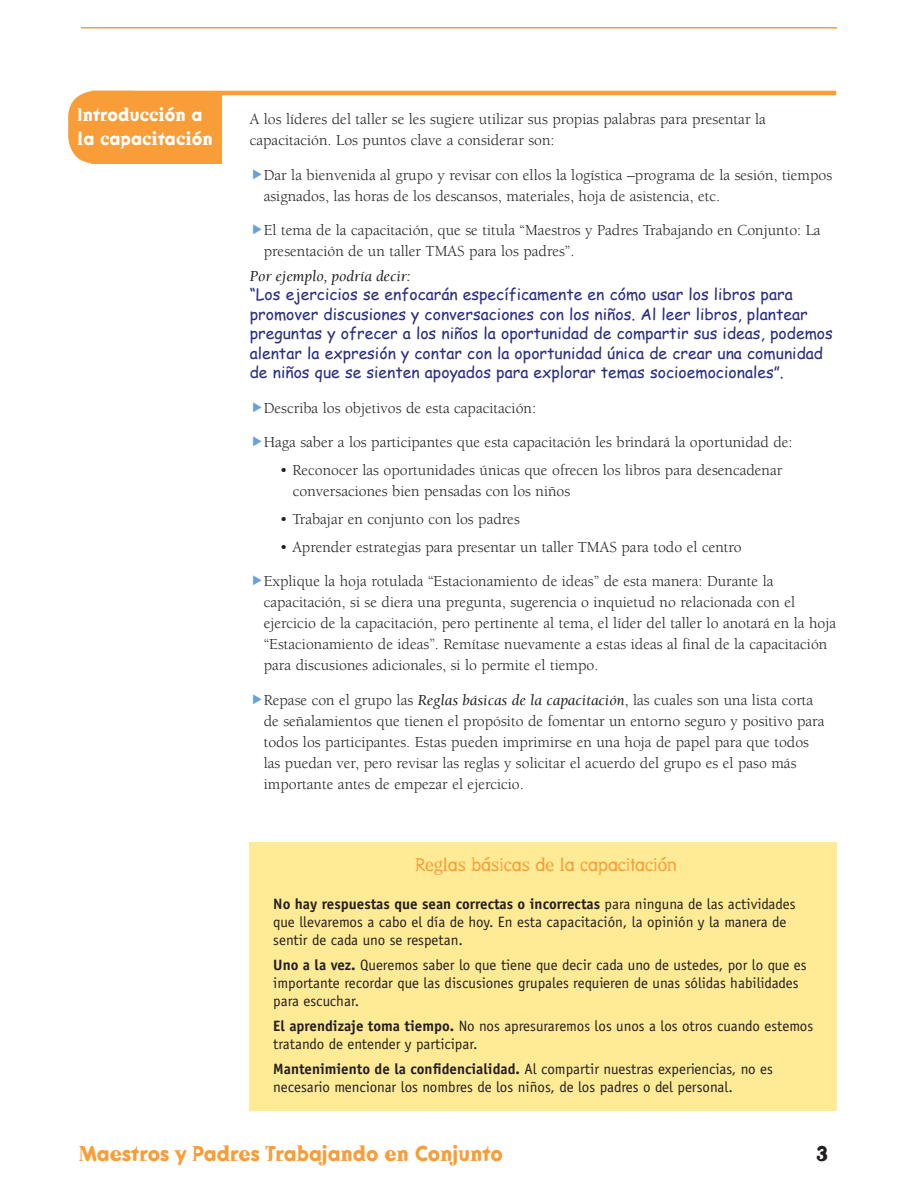
<style>
.page{position:relative;width:918px;height:1188px;background:#fff}
.page>*{position:absolute;margin:0;border:0;box-sizing:border-box;transform-origin:0 0}
.t1{font:700 21px "Dead History OT";color:#f89d38}
.t2{font:700 21px "Dead History OT";color:#231f20}
.t3{font:18px "Dead History OT";color:#f89d38}
.t4{font:700 18px/24px "Dead History OT";color:#fff}
.t5{font:15.75px/21px "Berkeley";color:#231f20}
.t6{font:15.75px/19.5px "Comic Sans MS";color:#2a2d80}
.t7{font:italic 15.75px "Berkeley";color:#231f20}
.t8{font:15px/18px "Officina Sans";color:#231f20}
.s1{font-style:italic}
.s2{font-weight:700}
</style>
<div class="page">
<hr style="left:81px;top:27px;width:756px;height:1px;background:#f89d38">
<div style="left:68px;top:91px;width:91px;height:72px;background:#f89d38;border-radius:27px"></div>
<hr style="left:91px;top:91px;width:745px;height:4px;background:#f89d38">
<div style="left:91px;top:95px;width:131px;height:69px;background:#f89d38"></div>
<div style="left:250px;top:842px;width:587px;height:269px;background:#ffea95"></div>
<h3 class="t4" style="left:77px;top:103px;width:137px">Introducción a la capacitación</h3>
<p class="t5" style="left:250px;top:109px;width:518px">A los líderes del taller se les sugiere utilizar sus propias palabras para presentar la capacitación. Los puntos clave a considerar son:</p>
<p class="t5" style="left:264px;top:164px;width:570px">Dar la bienvenida al grupo y revisar con ellos la logística –programa de la sesión, tiempos asignados, las horas de los descansos, materiales, hoja de asistencia, etc.</p>
<p class="t5" style="left:264px;top:220px;width:558px">El tema de la capacitación, que se titula “Maestros y Padres Trabajando en Conjunto: La presentación de un taller TMAS para los padres”.</p>
<p class="t7" style="left:250px;top:268px;width:163px">Por ejemplo, podría decir:</p>
<p class="t6" style="left:250px;top:284px;width:585px">“Los ejercicios se enfocarán específicamente en cómo usar los libros para promover discusiones y conversaciones con los niños. Al leer libros, plantear preguntas y ofrecer a los niños la oportunidad de compartir sus ideas, podemos alentar la expresión y contar con la oportunidad única de crear una comunidad de niños que se sienten apoyados para explorar temas socioemocionales”.</p>
<p class="t5" style="left:264px;top:398px;width:274px">Describa los objetivos de esta capacitación:</p>
<p class="t5" style="left:264px;top:432px;width:530px">Haga saber a los participantes que esta capacitación les brindará la oportunidad de:</p>
<p class="t5" style="left:293px;top:460px;width:491px;text-indent:-13px">• Reconocer las oportunidades únicas que ofrecen los libros para desencadenar conversaciones bien pensadas con los niños</p>
<p class="t5" style="left:280px;top:509px;width:241px">• Trabajar en conjunto con los padres</p>
<p class="t5" style="left:280px;top:536px;width:463px">• Aprender estrategias para presentar un taller TMAS para todo el centro</p>
<p class="t5" style="left:264px;top:571px;width:574px">Explique la hoja rotulada “Estacionamiento de ideas” de esta manera: Durante la capacitación, si se diera una pregunta, sugerencia o inquietud no relacionada con el ejercicio de la capacitación, pero pertinente al tema, el líder del taller lo anotará en la hoja “Estacionamiento de ideas”. Remítase nuevamente a estas ideas al final de la capacitación para discusiones adicionales, si lo permite el tiempo.</p>
<p class="t5" style="left:264px;top:689px;width:562px">Repase con el grupo las <span class="s1">Reglas básicas de la capacitación</span>, las cuales son una lista corta de señalamientos que tienen el propósito de fomentar un entorno seguro y positivo para todos los participantes. Estas pueden imprimirse en una hoja de papel para que todos las puedan ver, pero revisar las reglas y solicitar el acuerdo del grupo es el paso más importante antes de empezar el ejercicio.</p>
<h3 class="t3" style="left:415px;top:856px;width:263px">Reglas básicas de la capacitación</h3>
<p class="t8" style="left:273px;top:895px;width:524px"><span class="s2">No hay respuestas que sean correctas o incorrectas</span> para ninguna de las actividades que llevaremos a cabo el día de hoy. En esta capacitación, la opinión y la manera de sentir de cada uno se respetan.</p>
<p class="t8" style="left:273px;top:956px;width:535px"><span class="s2">Uno a la vez.</span> Queremos saber lo que tiene que decir cada uno de ustedes, por lo que es importante recordar que las discusiones grupales requieren de unas sólidas habilidades para escuchar.</p>
<p class="t8" style="left:273px;top:1017px;width:542px"><span class="s2">El aprendizaje toma tiempo.</span> No nos apresuraremos los unos a los otros cuando estemos tratando de entender y participar.</p>
<p class="t8" style="left:273px;top:1060px;width:501px"><span class="s2">Mantenimiento de la confidencialidad.</span> Al compartir nuestras experiencias, no es necesario mencionar los nombres de los niños, de los padres o del personal.</p>
<h1 class="t1" style="left:79px;top:1143px;width:426px">Maestros y Padres Trabajando en Conjunto</h1>
<h1 class="t2" style="left:816px;top:1143px;width:14px">3</h1>
</div>
